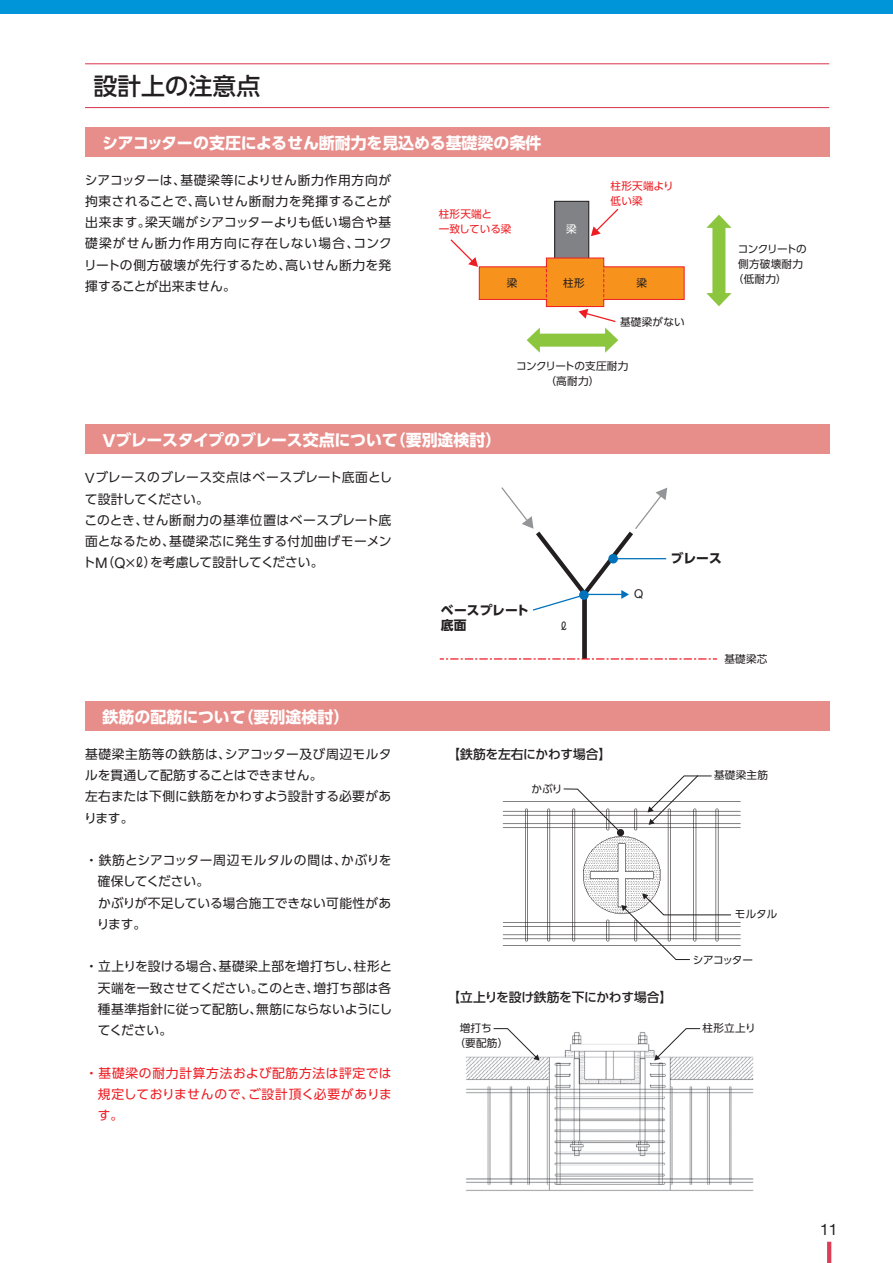
<style>
.page{position:relative;width:893px;height:1263px;background:#fff}
.page>*{position:absolute;margin:0;border:0;box-sizing:border-box;transform-origin:0 0}
.t1{font:500 23.85px "UD Shin Go Pr 6 N";color:#231f20}
.t2{font:700 15.9px "UD Shin Go Pr 6 N";letter-spacing:-.005em;color:#fff}
.t3{font:15.75px "Helvetica Neue";color:#231f20}
.t4{font:12.75px/21.3px "UD Shin Go Pr 6 N";letter-spacing:.01em;color:#231f20;text-align:justify}
.t5{font:12.75px/21.3px "UD Shin Go Pr 6 N";letter-spacing:.055em;color:#ee1d23;text-align:justify}
.t6{font:500 12.75px "UD Shin Go Pr 6 N";letter-spacing:-.02em;color:#231f20}
.t7{font:12.75px "UD Shin Go Pr 6 N";letter-spacing:.035em;color:#231f20}
.t8{font:700 12.75px/14.9px "UD Shin Go Pr 6 N";letter-spacing:-.005em;color:#231f20}
.t9{font:12.75px "UD Shin Go Pr 6 N";letter-spacing:-.06em;color:#231f20}
.t10{font:12px "Helvetica Neue";color:#231f20}
.t11{font:10.65px/14.9px "UD Shin Go Pr 6 N";letter-spacing:.02em;color:#231f20}
.t12{font:10.65px/14.9px "UD Shin Go Pr 6 N";letter-spacing:-.01em;color:#231f20;text-align:center}
.t13{font:10.65px/14.9px "UD Shin Go Pr 6 N";letter-spacing:-.005em;color:#ee1d23}
.t14{font:10.65px/14.9px "UD Shin Go Pr 6 N";letter-spacing:.02em;color:#ee1d23}
.t15{font:10.65px "UD Shin Go Pr 6 N";letter-spacing:-.07em;color:#231f20}
.t16{font:10.65px "UD Shin Go Pr 6 N";color:#fff}
.s1{font-family:"Helvetica Neue";font-size:14.4px}
</style>
<div class="page">
<div style="left:0;top:0;width:893px;height:14px;background:#0095d9"></div>
<hr style="left:85px;top:107px;width:744px;height:1px;background:#da3f57">
<hr style="left:85px;top:63px;width:744px;height:1px;background:#da3f57">
<div style="left:85px;top:127px;width:744px;height:29px;background:#e78d8a"></div>
<div style="left:85px;top:424px;width:744px;height:30px;background:#e78d8a"></div>
<div style="left:85px;top:701px;width:744px;height:29px;background:#e78d8a"></div>
<img style="left:466px;top:1032px;width:288px;height:159px">
<img style="left:502px;top:801px;width:239px;height:145px">
<svg style="left:654px;top:1028px;width:47px;height:32px"></svg>
<svg style="left:493px;top:1028px;width:46px;height:32px"></svg>
<svg style="left:648px;top:775px;width:64px;height:50px"></svg>
<svg style="left:563px;top:788px;width:61px;height:48px"></svg>
<svg style="left:621px;top:893px;width:111px;height:67px"></svg>
<svg style="left:706px;top:215px;width:25px;height:91px"></svg>
<div style="left:555px;top:201px;width:34px;height:105px;background:#808285"></div>
<div style="left:554px;top:201px;width:35px;height:105px;border:1px solid #231f20"></div>
<svg style="left:440px;top:487px;width:277px;height:173px"></svg>
<svg style="left:450px;top:207px;width:235px;height:146px"></svg>
<svg style="left:827px;top:1242px;width:4px;height:21px"></svg>
<h1 class="t1" style="left:94px;top:67px;width:168px">設計上の注意点</h1>
<p class="t2" style="left:102px;top:130px;width:441px">シアコッターの支圧によるせん断耐力を見込める基礎梁の条件</p>
<p class="t4" style="left:84px;top:169px;width:309px">シアコッターは、基礎梁等によりせん断力作用方向が拘束されることで、高いせん断耐力を発揮することが出来ます。梁天端がシアコッターよりも低い場合や基礎梁がせん断力作用方向に存在しない場合、コンクリートの側方破壊が先行するため、高いせん断力を発揮することが出来ません。</p>
<p class="t14" style="left:610px;top:178px;width:65px">柱形天端より低い梁</p>
<p class="t13" style="left:439px;top:206px;width:74px">柱形天端と<br>一致している梁</p>
<p class="t16" style="left:566px;top:220px;width:12px">梁</p>
<p class="t11" style="left:507px;top:275px;width:12px">梁</p>
<p class="t11" style="left:563px;top:275px;width:23px">柱形</p>
<p class="t11" style="left:636px;top:275px;width:12px">梁</p>
<p class="t11" style="left:620px;top:314px;width:66px">基礎梁がない</p>
<p class="t12" style="left:516px;top:358px;width:114px">コンクリートの支圧耐力（高耐力）</p>
<p class="t15" style="left:738px;top:240px;width:70px">コンクリートの</p>
<p class="t11" style="left:738px;top:256px;width:66px">側方破壊耐力</p>
<p class="t11" style="left:733px;top:271px;width:55px">（低耐力）</p>
<p class="t2" style="left:101px;top:427px;width:402px">Ｖブレースタイプのブレース交点について（要別途検討）</p>
<p class="t4" style="left:83px;top:466px;width:311px;text-align:left">Ｖブレースのブレース交点はベースプレート底面として設計してください。<br>このとき、せん断耐力の基準位置はベースプレート底面となるため、基礎梁芯に発生する付加曲げモーメント<span class="s1">M</span>（<span class="s1">Q</span>×ℓ）を考慮して設計してください。</p>
<p class="t8" style="left:441px;top:602px;width:90px">ベースプレート底面</p>
<p class="t11" style="left:558px;top:618px;width:12px">ℓ</p>
<p class="t10" style="left:634px;top:585px;width:11px">Q</p>
<p class="t8" style="left:671px;top:550px;width:53px">ブレース</p>
<p class="t2" style="left:103px;top:704px;width:248px">鉄筋の配筋について（要別途検討）</p>
<p class="t4" style="left:84px;top:743px;width:309px;text-align:left">基礎梁主筋等の鉄筋は、シアコッター及び周辺モルタルを貫通して配筋することはできません。<br>左右または下側に鉄筋をかわすよう設計する必要があります。</p>
<p class="t7" style="left:85px;top:850px;width:308px">・鉄筋とシアコッター周辺モルタルの間は、かぶりを</p>
<p class="t9" style="left:98px;top:871px;width:113px">確保してください。</p>
<p class="t4" style="left:85px;top:892px;width:308px">　かぶりが不足している場合施工できない可能性があ</p>
<p class="t4" style="left:97px;top:913px;width:51px">ります。</p>
<p class="t4" style="left:98px;top:955px;width:296px;text-indent:-13px">・立上りを設ける場合、基礎梁上部を増打ちし、柱形と天端を一致させてください。このとき、増打ち部は各種基準指針に従って配筋し、無筋にならないようにしてください。</p>
<p class="t5" style="left:98px;top:1062px;width:295px;text-indent:-13px">・基礎梁の耐力計算方法および配筋方法は評定では規定しておりませんので、ご設計頂く必要があります。</p>
<p class="t6" style="left:448px;top:743px;width:165px">【鉄筋を左右にかわす場合】</p>
<p class="t11" style="left:531px;top:781px;width:33px">かぶり</p>
<p class="t11" style="left:724px;top:651px;width:45px">基礎梁芯</p>
<p class="t11" style="left:714px;top:768px;width:55px">基礎梁主筋</p>
<p class="t11" style="left:735px;top:906px;width:44px">モルタル</p>
<p class="t11" style="left:693px;top:952px;width:62px">シアコッター</p>
<p class="t6" style="left:448px;top:987px;width:226px">【立上りを設け鉄筋を下にかわす場合】</p>
<p class="t11" style="left:454px;top:1020px;width:55px;text-indent:5px">増打ち<br>（要配筋）</p>
<p class="t11" style="left:703px;top:1020px;width:55px">柱形立上り</p>
<p class="t3" style="left:820px;top:1218px;width:19px">11</p>
</div>
